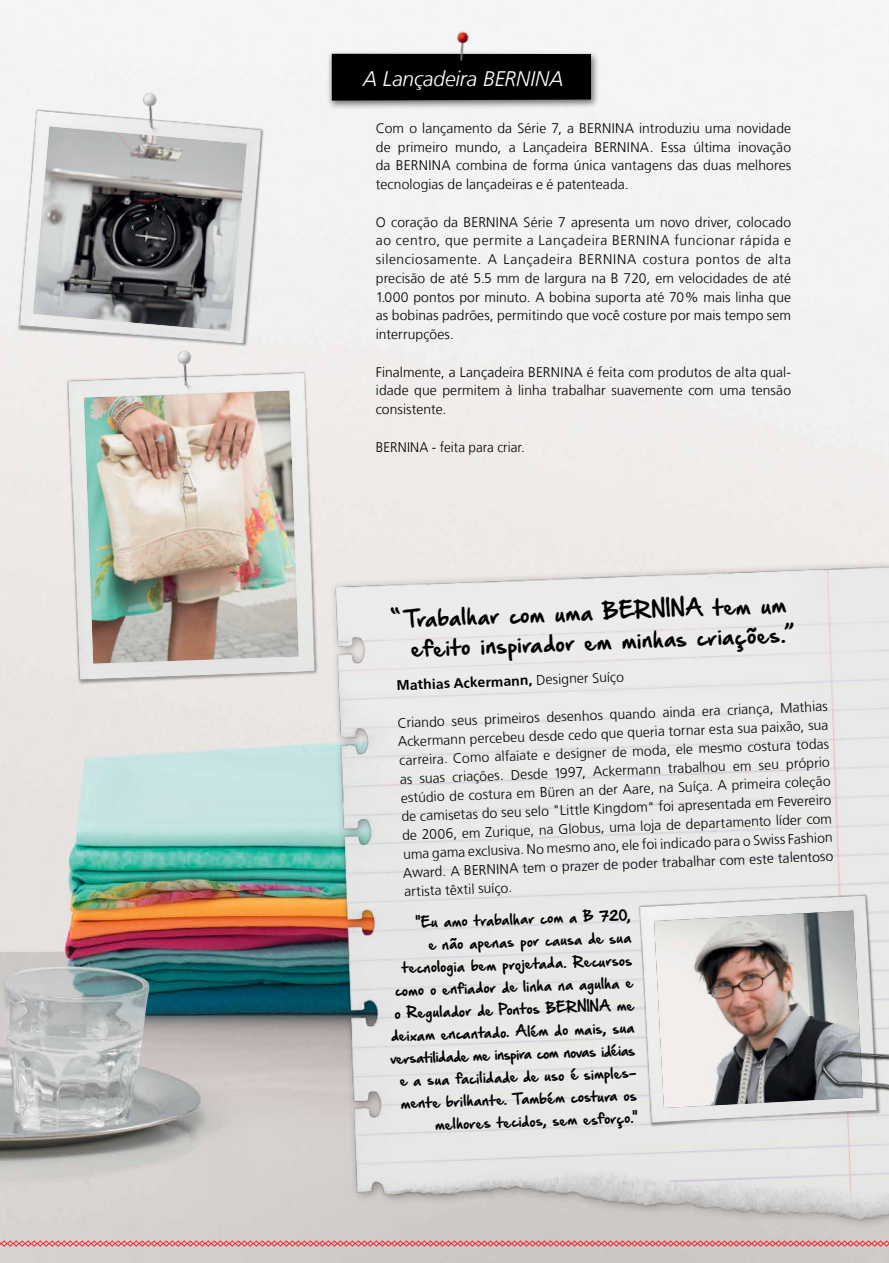
<style>
.page{position:relative;width:889px;height:1263px;background:#fff}
.page>*{position:absolute;margin:0;border:0;box-sizing:border-box;transform-origin:0 0}
.t1{font:italic 300 21px "Frutiger LT Com";letter-spacing:-.01em;color:#fff}
.t2{font:19.5px/29.8px "Hand Of Sean Pro";color:#000}
.t3{font:300 13.95px/18.8px "Frutiger LT Com";color:#000;text-align:justify}
.t4{font:700 13.95px "Frutiger LT Com";color:#000}
.t5{font:300 13.8px/18.8px "Frutiger LT Com";letter-spacing:.005em;color:#000;text-align:justify}
.t6{font:12.75px/22.5px "Hand Of Sean Pro";color:#000;text-align:right}
.s1{font-weight:300}
</style>
<div class="page">
<img style="left:0;top:0;width:889px;height:1263px">
<svg style="left:0;top:1240px;width:889px;height:7px;background:#da8e8f"></svg>
<img style="left:296px;top:550px;width:593px;height:691px">
<div style="left:327px;top:50px;width:272px;height:60px;background:#000;opacity:.55"></div>
<div style="left:332px;top:54px;width:259px;height:47px;background:#000"></div>
<img style="left:2px;top:95px;width:277px;height:277px">
<svg style="left:31px;top:126px;width:217px;height:206px;background:#949596"></svg>
<svg style="left:0;top:619px;width:2px;height:18px"></svg>
<img style="left:52px;top:351px;width:280px;height:358px">
<svg style="left:91px;top:665px;width:209px;height:1px"></svg>
<img style="left:83px;top:389px;width:217px;height:276px">
<img style="left:625px;top:880px;width:264px;height:268px">
<img style="left:653px;top:910px;width:210px;height:198px">
<img style="left:809px;top:1037px;width:80px;height:72px">
<img style="left:132px;top:83px;width:36px;height:74px">
<img style="left:167px;top:341px;width:36px;height:74px">
<img style="left:448px;top:22px;width:26px;height:63px">
<h1 class="t1" style="left:363px;top:66px;width:202px">A Lançadeira BERNINA</h1>
<p class="t5" style="left:376px;top:119px;width:417px">Com o lançamento da Série 7, a BERNINA introduziu uma novidade de primeiro mundo, a Lançadeira BERNINA. Essa última inovação da BERNINA combina de forma única vantagens das duas melhores tecnologias de lançadeiras e é patenteada.</p>
<p class="t5" style="left:376px;top:213px;width:417px">O coração da BERNINA Série 7 apresenta um novo driver, colocado ao centro, que permite a Lançadeira BERNINA funcionar rápida e silenciosamente. A Lançadeira BERNINA costura pontos de alta precisão de até 5.5 mm de largura na B 720, em velocidades de até 1.000 pontos por minuto. A bobina suporta até 70% mais linha que as bobinas padrões, permitindo que você costure por mais tempo sem interrupções.</p>
<p class="t5" style="left:376px;top:363px;width:417px">Finalmente, a Lançadeira BERNINA é feita com produtos de alta qual&shy;idade que permitem à linha trabalhar suavemente com uma tensão consistente.</p>
<p class="t5" style="left:376px;top:438px;width:151px">BERNINA - feita para criar.</p>
<h2 class="t2" style="left:410px;top:605px;width:385px;text-indent:-19px;rotate:-2deg">“ Trabalhar com uma BERNINA tem um efeito inspirador em minhas criações.”</h2>
<p class="t4" style="left:396px;top:677px;width:229px;rotate:-2deg">Mathias Ackermann, <span class="s1">Designer Suíço</span></p>
<p class="t3" style="left:397px;top:713px;width:433px;rotate:-2deg">Criando seus primeiros desenhos quando ainda era criança, Mathias Ackermann percebeu desde cedo que queria tornar esta sua paixão, sua carreira. Como alfaiate e designer de moda, ele mesmo costura todas as suas criações. Desde 1997, Ackermann trabalhou em seu próprio estúdio de costura em Büren an der Aare, na Suíça. A primeira coleção de camisetas do seu selo "Little Kingdom" foi apresentada em Fevereiro de 2006, em Zurique, na Globus, uma loja de departamento líder com uma gama exclusiva. No mesmo ano, ele foi indicado para o Swiss Fashion Award. A BERNINA tem o prazer de poder trabalhar com este talentoso artista têxtil suíço.</p>
<p class="t6" style="left:385px;top:913px;width:247px;rotate:-2deg">"Eu amo trabalhar com a B 720,<br>e não apenas por causa de sua tecnologia bem projetada. Recursos como o enfiador de linha na agulha e o Regulador de Pontos BERNINA me deixam encantado. Além do mais, sua versatilidade me inspira com novas idéias e a sua facilidade de uso é simples&shy;mente brilhante. Também costura os melhores tecidos, sem esforço."</p>
</div>
